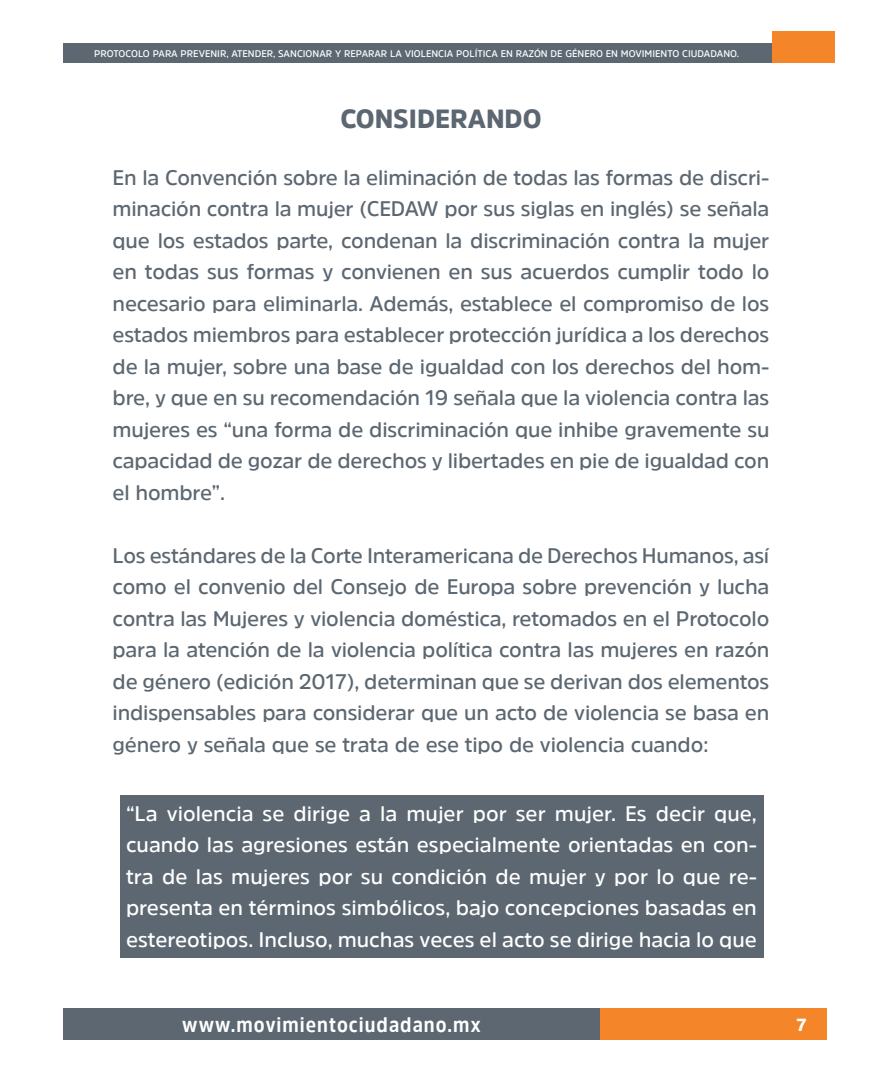
<style>
.page{position:relative;width:882px;height:1071px;background:#fff}
.page>*{position:absolute;margin:0;border:0;box-sizing:border-box;transform-origin:0 0}
.t1{font:900 26.25px "Amsi Pro";color:#5c6771}
.t2{font:600 21px/31.5px "Amsi Pro";letter-spacing:-.01em;color:#5c6771;text-align:justify}
.t3{font:600 21px/31.5px "Amsi Pro";color:#fff;text-align:justify}
.t4{font:700 21px "Amsi Pro Narw";letter-spacing:.05em;color:#fff}
.t5{font:900 17.5px "Amsi Pro";color:#fff}
.t6{font:600 9.62px "Amsi Pro";color:#fff}
</style>
<div class="page">
<div style="left:120px;top:795px;width:644px;height:163px;background:#5c6771"></div>
<div style="left:600px;top:1008px;width:226px;height:32px;background:#f58529"></div>
<div style="left:63px;top:1008px;width:537px;height:32px;background:#5c6771"></div>
<div style="left:772px;top:32px;width:63px;height:31px;background:#f58529"></div>
<div style="left:63px;top:44px;width:709px;height:19px;background:#5c6771"></div>
<p class="t6" style="left:94px;top:47px;width:646px">PROTOCOLO PARA PREVENIR, ATENDER, SANCIONAR Y REPARAR LA VIOLENCIA POLÍTICA EN RAZÓN DE GÉNERO EN MOVIMIENTO CIUDADANO.</p>
<p class="t1" style="left:340px;top:101px;width:203px">CONSIDERANDO</p>
<p class="t2" style="left:113px;top:161px;width:658px">En la Convención sobre la eliminación de todas las formas de discri&shy;minación contra la mujer (CEDAW por sus siglas en inglés) se señala que los estados parte, condenan la discriminación contra la mujer en todas sus formas y convienen en sus acuerdos cumplir todo lo necesario para eliminarla. Además, establece el compromiso de los estados miembros para establecer protección jurídica a los derechos de la mujer, sobre una base de igualdad con los derechos del hom&shy;bre, y que en su recomendación 19 señala que la violencia contra las mujeres es “una forma de discriminación que inhibe gravemente su capacidad de gozar de derechos y libertades en pie de igualdad con el hombre”.</p>
<p class="t2" style="left:113px;top:539px;width:658px">Los estándares de la Corte Interamericana de Derechos Humanos, así como el convenio del Consejo de Europa sobre prevención y lucha contra las Mujeres y violencia doméstica, retomados en el Protocolo para la atención de la violencia política contra las mujeres en razón de género (edición 2017), determinan que se derivan dos elementos indispensables para considerar que un acto de violencia se basa en género y señala que se trata de ese tipo de violencia cuando:</p>
<p class="t3" style="left:126px;top:797px;width:633px">“La violencia se dirige a la mujer por ser mujer. Es decir que, cuando las agresiones están especialmente orientadas en con&shy;tra de las mujeres por su condición de mujer y por lo que re&shy;presenta en términos simbólicos, bajo concepciones basadas en estereotipos. Incluso, muchas veces el acto se dirige hacia lo que</p>
<p class="t4" style="left:182px;top:1010px;width:300px">www.movimientociudadano.mx</p>
<p class="t5" style="left:796px;top:1012px;width:12px">7</p>
</div>
